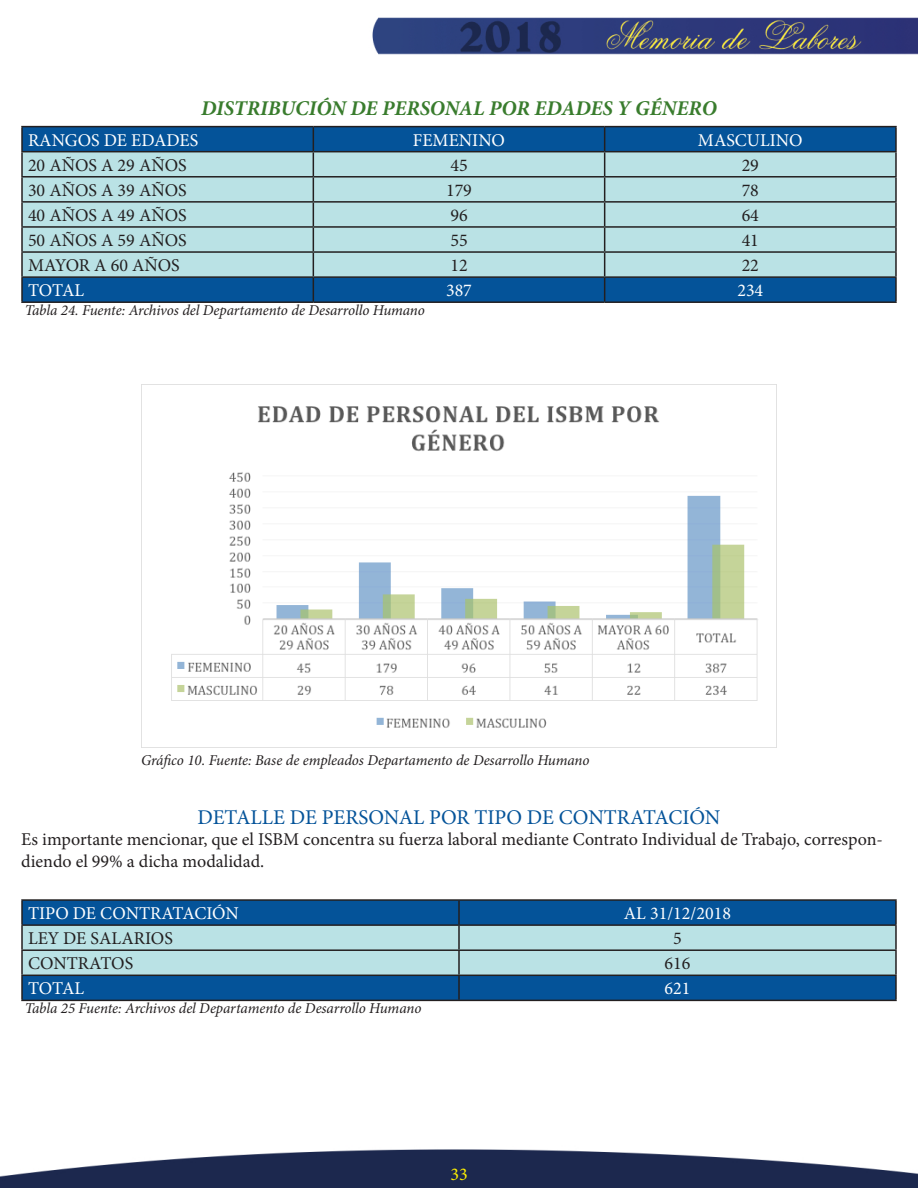
<style>
.page{position:relative;width:918px;height:1188px;background:#fff}
.page>*{position:absolute;margin:0;border:0;box-sizing:border-box;transform-origin:0 0}
.t1{font:italic 700 21px "Minion Pro";color:#397c2d}
.t2{font:21px "Minion Pro";color:#045399}
.t3{font:18px/21.6px "Minion Pro";color:#231f20}
.t4{font:18px "Minion Pro";color:#fff}
.t5{font:18px "Minion Pro";color:#fff101}
.t6{font:italic 15px "Minion Pro";letter-spacing:-.005em;color:#231f20}
</style>
<div class="page">
<img style="left:0;top:17px;width:918px;height:1171px">
<div style="left:23px;top:127px;width:872px;height:174px;background:#045399"></div>
<div style="left:23px;top:152px;width:872px;height:124px;background:#bae2e5"></div>
<hr style="left:21px;top:126px;width:292px;height:1px;background:#231f20">
<hr style="left:21px;top:127px;width:2px;height:24px;background:#231f20">
<hr style="left:313px;top:126px;width:292px;height:1px;background:#231f20">
<hr style="left:605px;top:126px;width:292px;height:1px;background:#231f20">
<hr style="left:895px;top:127px;width:2px;height:24px;background:#231f20">
<hr style="left:21px;top:151px;width:292px;height:1px;background:#231f20">
<hr style="left:21px;top:152px;width:2px;height:24px;background:#231f20">
<hr style="left:313px;top:151px;width:292px;height:1px;background:#231f20">
<hr style="left:605px;top:151px;width:292px;height:1px;background:#231f20">
<hr style="left:895px;top:152px;width:2px;height:24px;background:#231f20">
<hr style="left:21px;top:176px;width:292px;height:2px;background:#231f20">
<hr style="left:21px;top:178px;width:2px;height:23px;background:#231f20">
<hr style="left:313px;top:176px;width:292px;height:2px;background:#231f20">
<hr style="left:605px;top:176px;width:292px;height:2px;background:#231f20">
<hr style="left:895px;top:178px;width:2px;height:23px;background:#231f20">
<hr style="left:21px;top:201px;width:292px;height:2px;background:#231f20">
<hr style="left:21px;top:203px;width:2px;height:23px;background:#231f20">
<hr style="left:313px;top:201px;width:292px;height:2px;background:#231f20">
<hr style="left:605px;top:201px;width:292px;height:2px;background:#231f20">
<hr style="left:895px;top:203px;width:2px;height:23px;background:#231f20">
<hr style="left:21px;top:226px;width:292px;height:2px;background:#231f20">
<hr style="left:21px;top:228px;width:2px;height:23px;background:#231f20">
<hr style="left:313px;top:226px;width:292px;height:2px;background:#231f20">
<hr style="left:605px;top:226px;width:292px;height:2px;background:#231f20">
<hr style="left:895px;top:228px;width:2px;height:23px;background:#231f20">
<hr style="left:21px;top:251px;width:292px;height:2px;background:#231f20">
<hr style="left:21px;top:253px;width:2px;height:23px;background:#231f20">
<hr style="left:313px;top:251px;width:292px;height:2px;background:#231f20">
<hr style="left:605px;top:251px;width:292px;height:2px;background:#231f20">
<hr style="left:895px;top:253px;width:2px;height:23px;background:#231f20">
<hr style="left:21px;top:276px;width:292px;height:2px;background:#231f20">
<hr style="left:21px;top:278px;width:2px;height:23px;background:#231f20">
<hr style="left:313px;top:276px;width:292px;height:2px;background:#231f20">
<svg style="left:313px;top:127px;width:1px;height:174px"></svg>
<hr style="left:605px;top:276px;width:292px;height:2px;background:#231f20">
<svg style="left:604px;top:127px;width:1px;height:174px"></svg>
<hr style="left:895px;top:278px;width:2px;height:23px;background:#231f20">
<hr style="left:21px;top:301px;width:292px;height:2px;background:#231f20">
<hr style="left:313px;top:301px;width:292px;height:2px;background:#231f20">
<hr style="left:605px;top:301px;width:292px;height:2px;background:#231f20">
<img style="left:141px;top:385px;width:636px;height:363px">
<div style="left:23px;top:901px;width:872px;height:99px;background:#045399"></div>
<div style="left:23px;top:926px;width:872px;height:49px;background:#bae2e5"></div>
<hr style="left:21px;top:899px;width:438px;height:2px;background:#231f20">
<hr style="left:21px;top:901px;width:2px;height:23px;background:#231f20">
<hr style="left:459px;top:899px;width:438px;height:2px;background:#231f20">
<hr style="left:458px;top:901px;width:2px;height:23px;background:#231f20">
<hr style="left:895px;top:901px;width:2px;height:23px;background:#231f20">
<hr style="left:21px;top:924px;width:438px;height:2px;background:#231f20">
<hr style="left:21px;top:926px;width:2px;height:23px;background:#231f20">
<hr style="left:459px;top:924px;width:438px;height:2px;background:#231f20">
<hr style="left:458px;top:926px;width:2px;height:23px;background:#231f20">
<hr style="left:895px;top:926px;width:2px;height:23px;background:#231f20">
<hr style="left:21px;top:949px;width:438px;height:2px;background:#231f20">
<hr style="left:21px;top:951px;width:2px;height:24px;background:#231f20">
<hr style="left:459px;top:949px;width:438px;height:2px;background:#231f20">
<hr style="left:458px;top:951px;width:2px;height:24px;background:#231f20">
<hr style="left:895px;top:951px;width:2px;height:24px;background:#231f20">
<hr style="left:21px;top:975px;width:438px;height:1px;background:#231f20">
<hr style="left:21px;top:976px;width:2px;height:24px;background:#231f20">
<hr style="left:459px;top:975px;width:438px;height:1px;background:#231f20">
<hr style="left:458px;top:976px;width:2px;height:24px;background:#231f20">
<hr style="left:895px;top:976px;width:2px;height:24px;background:#231f20">
<hr style="left:21px;top:1000px;width:438px;height:1px;background:#231f20">
<hr style="left:459px;top:1000px;width:438px;height:1px;background:#231f20">
<p class="t1" style="left:201px;top:94px;width:517px">DISTRIBUCIÓN DE PERSONAL POR EDADES Y GÉNERO</p>
<p class="t4" style="left:28px;top:128px;width:172px">RANGOS DE EDADES</p>
<p class="t4" style="left:413px;top:128px;width:94px">FEMENINO</p>
<p class="t4" style="left:698px;top:128px;width:106px">MASCULINO</p>
<p class="t3" style="left:28px;top:154px;width:160px">20 AÑOS A 29 AÑOS</p>
<p class="t3" style="left:450px;top:154px;width:19px">45</p>
<p class="t3" style="left:742px;top:154px;width:19px">29</p>
<p class="t3" style="left:28px;top:179px;width:160px">30 AÑOS A 39 AÑOS</p>
<p class="t3" style="left:446px;top:179px;width:27px">179</p>
<p class="t3" style="left:742px;top:179px;width:19px">78</p>
<p class="t3" style="left:28px;top:204px;width:160px">40 AÑOS A 49 AÑOS</p>
<p class="t3" style="left:450px;top:204px;width:19px">96</p>
<p class="t3" style="left:742px;top:204px;width:19px">64</p>
<p class="t3" style="left:28px;top:230px;width:160px">50 AÑOS A 59 AÑOS</p>
<p class="t3" style="left:450px;top:230px;width:19px">55</p>
<p class="t3" style="left:742px;top:230px;width:19px">41</p>
<p class="t3" style="left:28px;top:255px;width:153px">MAYOR A 60 AÑOS</p>
<p class="t3" style="left:450px;top:255px;width:19px">12</p>
<p class="t3" style="left:742px;top:255px;width:19px">22</p>
<p class="t4" style="left:28px;top:278px;width:58px">TOTAL</p>
<p class="t4" style="left:446px;top:278px;width:27px">387</p>
<p class="t4" style="left:737px;top:278px;width:27px">234</p>
<p class="t6" style="left:25px;top:300px;width:402px">Tabla 24. Fuente: Archivos del Departamento de Desarrollo Humano</p>
<p class="t6" style="left:141px;top:750px;width:450px">Gráfico 10. Fuente: Base de empleados Departamento de Desarrollo Humano</p>
<p class="t2" style="left:198px;top:803px;width:524px">DETALLE DE PERSONAL POR TIPO DE CONTRATACIÓN</p>
<p class="t3" style="left:21px;top:829px;width:863px">Es importante mencionar, que el ISBM concentra su fuerza laboral mediante Contrato Individual de Trabajo, correspon&shy;diendo el 99% a dicha modalidad.</p>
<p class="t4" style="left:28px;top:901px;width:212px">TIPO DE CONTRATACIÓN</p>
<p class="t4" style="left:624px;top:901px;width:109px">AL 31/12/2018</p>
<p class="t3" style="left:28px;top:928px;width:146px">LEY DE SALARIOS</p>
<p class="t3" style="left:673px;top:928px;width:10px">5</p>
<p class="t3" style="left:28px;top:953px;width:107px">CONTRATOS</p>
<p class="t3" style="left:665px;top:953px;width:27px">616</p>
<p class="t4" style="left:28px;top:977px;width:58px">TOTAL</p>
<p class="t4" style="left:665px;top:977px;width:27px">621</p>
<p class="t6" style="left:25px;top:998px;width:398px">Tabla 25 Fuente: Archivos del Departamento de Desarrollo Humano</p>
<p class="t5" style="left:450px;top:1162px;width:19px">33</p>
</div>
